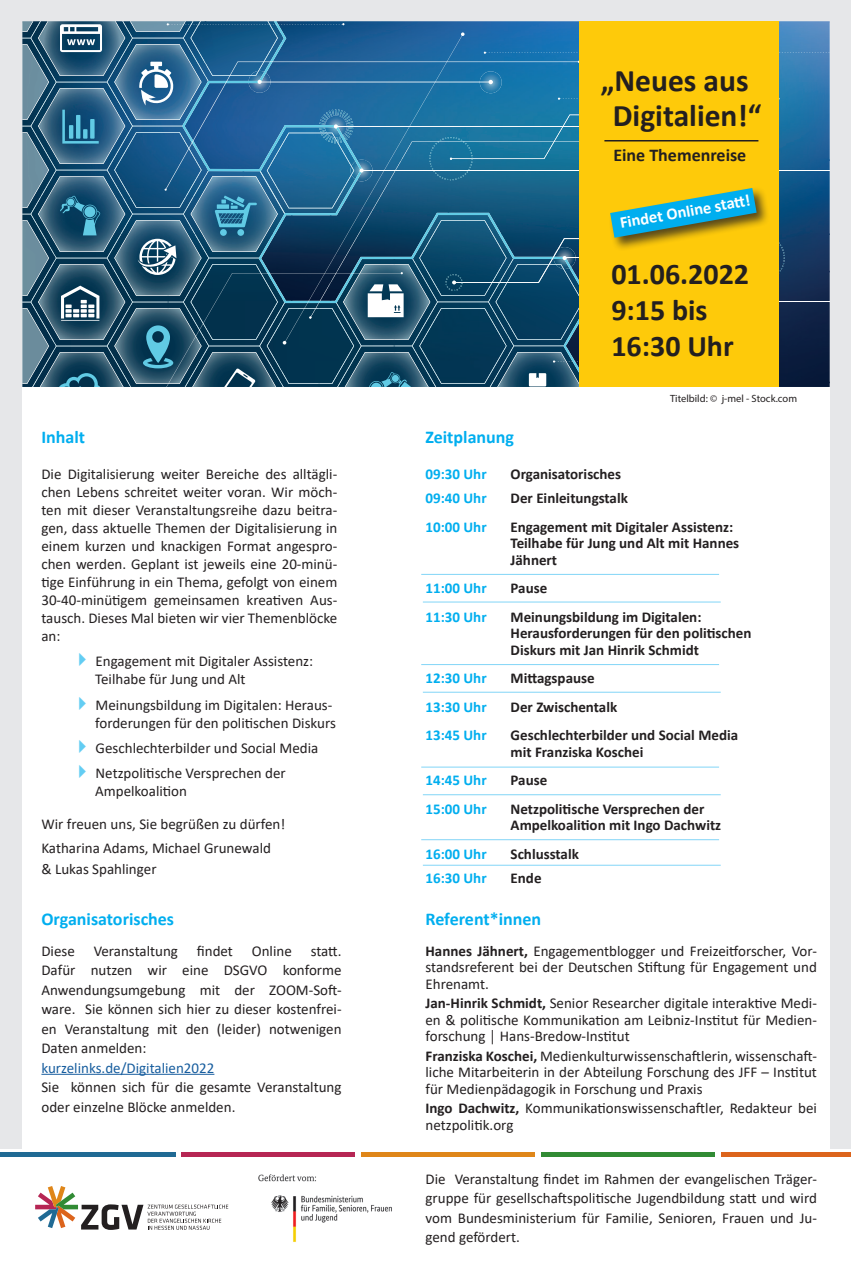
<style>
.page{position:relative;width:851px;height:1263px;background:#fff}
.page>*{position:absolute;margin:0;border:0;box-sizing:border-box;transform-origin:0 0}
.t1{font:700 31.5px/34.5px "Calibri";color:#231f20;text-align:center}
.t2{font:700 30px "Calibri";color:#231f20}
.t3{font:700 18px "Calibri";color:#00aeef}
.t4{font:700 18px "Calibri";color:#231f20}
.t5{font:700 16.5px "Calibri";color:#fff}
.t6{font:15px/18px "Calibri";color:#231f20;text-align:justify}
.t7{font:700 15px/16.5px "Calibri";color:#231f20}
.t8{font:700 15px "Calibri";color:#00aeef}
.t9{font:15px "Calibri";color:#175d9e}
.t10{font:10.5px "Myriad Pro";color:#231f20}
.s1{color:#63cdf3}
.s2{font-weight:700}
</style>
<div class="page">
<hr style="left:181px;top:1153px;width:173px;height:4px;background:#b62654">
<hr style="left:361px;top:1153px;width:173px;height:4px;background:#df8619">
<hr style="left:0;top:1153px;width:175px;height:4px;background:#206a94">
<hr style="left:541px;top:1153px;width:173px;height:4px;background:#318b34">
<hr style="left:721px;top:1153px;width:129px;height:4px;background:#dc641c">
<div style="left:0;top:0;width:850px;height:1148px;background:#e6e7e9"></div>
<div style="left:22px;top:23px;width:807px;height:1127px;background:#fff"></div>
<img style="left:778px;top:21px;width:51px;height:138px">
<img style="left:778px;top:159px;width:51px;height:74px">
<img style="left:778px;top:233px;width:51px;height:38px">
<img style="left:778px;top:271px;width:51px;height:111px">
<img style="left:809px;top:382px;width:20px;height:5px">
<img style="left:778px;top:382px;width:31px;height:5px">
<svg style="left:22px;top:21px;width:556px;height:366px;background:#295b7a"></svg>
<img style="left:778px;top:234px;width:6px;height:38px">
<svg style="left:284px;top:32px;width:180px;height:311px;background:#194e71"></svg>
<img style="left:445px;top:274px;width:7px;height:17px">
<svg style="left:164px;top:62px;width:414px;height:129px;background:#246fa0"></svg>
<svg style="left:558px;top:98px;width:221px;height:2px"></svg>
<svg style="left:167px;top:23px;width:177px;height:2px"></svg>
<hr style="left:590px;top:302px;width:239px;height:1px;background:#fff">
<hr style="left:361px;top:170px;width:468px;height:1px;background:#fff">
<svg style="left:483px;top:52px;width:346px;height:2px"></svg>
<svg style="left:437px;top:113px;width:141px;height:47px;background:#237ea6"></svg>
<svg style="left:215px;top:196px;width:42px;height:40px;background:#327fa3"></svg>
<svg style="left:143px;top:325px;width:30px;height:43px"></svg>
<svg style="left:367px;top:284px;width:36px;height:33px"></svg>
<svg style="left:137px;top:239px;width:39px;height:36px"></svg>
<svg style="left:62px;top:110px;width:37px;height:34px"></svg>
<svg style="left:366px;top:372px;width:46px;height:15px"></svg>
<svg style="left:139px;top:62px;width:36px;height:44px"></svg>
<svg style="left:60px;top:24px;width:42px;height:28px"></svg>
<svg style="left:57px;top:373px;width:46px;height:14px"></svg>
<svg style="left:61px;top:286px;width:38px;height:35px"></svg>
<svg style="left:215px;top:368px;width:40px;height:19px"></svg>
<svg style="left:60px;top:196px;width:40px;height:39px;background:#206684"></svg>
<div style="left:578px;top:21px;width:200px;height:366px;background:#feca0a"></div>
<svg style="left:452px;top:188px;width:315px;height:199px"></svg>
<hr style="left:604px;top:140px;width:154px;height:1px;background:#231f20">
<svg style="left:35px;top:1186px;width:193px;height:44px"></svg>
<hr style="left:41px;top:1074px;width:173px;height:1px;background:#175d9e">
<hr style="left:423px;top:692px;width:297px;height:1px;background:#82d5f7">
<hr style="left:421px;top:664px;width:298px;height:1px;background:#82d5f7">
<hr style="left:423px;top:794px;width:297px;height:1px;background:#82d5f7">
<hr style="left:421px;top:767px;width:298px;height:1px;background:#82d5f7">
<hr style="left:423px;top:602px;width:297px;height:1px;background:#82d5f7">
<hr style="left:421px;top:574px;width:298px;height:1px;background:#82d5f7">
<img style="left:258px;top:1174px;width:134px;height:68px">
<hr style="left:423px;top:865px;width:297px;height:1px;background:#82d5f7">
<hr style="left:421px;top:839px;width:298px;height:1px;background:#82d5f7">
<p class="t3" style="left:41px;top:424px;width:45px">Inhalt</p>
<p class="t6" style="left:41px;top:465px;width:297px">Die Digitalisierung weiter Bereiche des alltägli&shy;chen Lebens schreitet weiter voran. Wir möch&shy;ten mit dieser Veranstaltungsreihe dazu beitra&shy;gen, dass aktuelle Themen der Digitalisierung in einem kurzen und knackigen Format angespro&shy;chen werden. Geplant ist jeweils eine 20-minü&shy;tige Einführung in ein Thema, gefolgt von einem 30-40-minütigem gemeinsamen kreativen Aus&shy;tausch. Dieses Mal bieten wir vier Themenblöcke an:</p>
<p class="t6" style="left:95px;top:652px;width:219px;text-indent:-24px"><span class="s1">✔</span> Engagement mit Digitaler Assistenz:<br>Teilhabe für Jung und Alt</p>
<p class="t6" style="left:71px;top:695px;width:266px;text-align:right"><span class="s1">✔</span> Meinungsbildung im Digitalen: Heraus&shy;forderungen für den politischen Diskurs</p>
<p class="t6" style="left:71px;top:738px;width:248px"><span class="s1">✔</span> Geschlechterbilder und Social Media</p>
<p class="t6" style="left:95px;top:764px;width:192px;text-indent:-24px"><span class="s1">✔</span> Netzpolitische Versprechen der<br>Ampelkoalition</p>
<p class="t6" style="left:41px;top:814px;width:245px">Wir freuen uns, Sie begrüßen zu dürfen!</p>
<p class="t6" style="left:41px;top:837px;width:231px;line-height:21px">Katharina Adams, Michael Grunewald &amp; Lukas Spahlinger</p>
<p class="t3" style="left:41px;top:906px;width:134px">Organisatorisches</p>
<p class="t6" style="left:41px;top:941px;width:35px">Diese</p>
<p class="t6" style="left:94px;top:941px;width:86px">Veranstaltung</p>
<p class="t6" style="left:197px;top:941px;width:38px">findet</p>
<p class="t6" style="left:252px;top:941px;width:42px">Online</p>
<p class="t6" style="left:41px;top:940px;width:301px;line-height:19.5px;text-indent:269px">statt.<br>Dafür nutzen wir eine DSGVO konforme Anwendungsumgebung mit der ZOOM-Soft&shy;ware. Sie können sich hier zu dieser kostenfrei&shy;en Veranstaltung mit den (leider) notwenigen Daten anmelden:</p>
<p class="t9" style="left:41px;top:1057px;width:174px">kurzelinks.de/Digitalien2022</p>
<p class="t6" style="left:41px;top:1077px;width:301px;line-height:19.5px">Sie können sich für die gesamte Veranstaltung oder einzelne Blöcke anmelden.</p>
<p class="t1" style="left:600px;top:63px;width:162px">„Neues aus<br>Digitalien!“</p>
<p class="t4" style="left:613px;top:142px;width:134px">Eine Themenreise</p>
<p class="t5" style="left:618px;top:211px;width:134px;rotate:-10deg">Findet Online statt !</p>
<p class="t2" style="left:611px;top:253px;width:139px">01.06.2022</p>
<p class="t2" style="left:611px;top:289px;width:98px">9:15 bis</p>
<p class="t2" style="left:611px;top:325px;width:124px">16:30 Uhr</p>
<p class="t3" style="left:425px;top:424px;width:90px">Zeitplanung</p>
<p class="t10" style="left:670px;top:392px;width:128px">Titelbild: © j-mel - Stock.com</p>
<p class="t8" style="left:425px;top:463px;width:63px">09:30 Uhr</p>
<p class="t7" style="left:510px;top:466px;width:112px">Organisatorisches</p>
<p class="t8" style="left:425px;top:487px;width:63px">09:40 Uhr</p>
<p class="t7" style="left:510px;top:490px;width:119px">Der Einleitungstalk</p>
<p class="t8" style="left:425px;top:516px;width:63px">10:00 Uhr</p>
<p class="t7" style="left:510px;top:518px;width:230px">Engagement mit Digitaler Assistenz:<br>Teilhabe für Jung und Alt mit Hannes<br>Jähnert</p>
<p class="t8" style="left:425px;top:577px;width:63px">11:00 Uhr</p>
<p class="t7" style="left:510px;top:580px;width:38px">Pause</p>
<p class="t8" style="left:425px;top:606px;width:63px">11:30 Uhr</p>
<p class="t7" style="left:510px;top:608px;width:242px">Meinungsbildung im Digitalen:<br>Herausforderungen für den politischen<br>Diskurs mit Jan Hinrik Schmidt</p>
<p class="t8" style="left:425px;top:667px;width:63px">12:30 Uhr</p>
<p class="t7" style="left:510px;top:670px;width:86px">Mittagspause</p>
<p class="t8" style="left:425px;top:696px;width:63px">13:30 Uhr</p>
<p class="t7" style="left:510px;top:698px;width:108px">Der Zwischentalk</p>
<p class="t8" style="left:425px;top:724px;width:63px">13:45 Uhr</p>
<p class="t7" style="left:510px;top:727px;width:229px">Geschlechterbilder und Social Media mit Franziska Koschei</p>
<p class="t8" style="left:425px;top:769px;width:63px">14:45 Uhr</p>
<p class="t7" style="left:510px;top:772px;width:38px">Pause</p>
<p class="t8" style="left:425px;top:798px;width:63px">15:00 Uhr</p>
<p class="t7" style="left:510px;top:800px;width:212px">Netzpolitische Versprechen der<br>Ampelkoalition mit Ingo Dachwitz</p>
<p class="t8" style="left:425px;top:843px;width:63px">16:00 Uhr</p>
<p class="t7" style="left:510px;top:845px;width:70px">Schlusstalk</p>
<p class="t8" style="left:425px;top:867px;width:63px">16:30 Uhr</p>
<p class="t7" style="left:510px;top:869px;width:32px">Ende</p>
<p class="t3" style="left:425px;top:906px;width:117px">Referent*innen</p>
<p class="t6" style="left:425px;top:942px;width:393px;line-height:16.5px"><span class="s2">Hannes Jähnert,</span> Engagementblogger und Freizeitforscher, Vor&shy;standsreferent bei der Deutschen Stiftung für Engagement und Ehrenamt.</p>
<p class="t6" style="left:425px;top:994px;width:393px;line-height:16.5px"><span class="s2">Jan-Hinrik Schmidt,</span> Senior Researcher digitale interaktive Medi&shy;en &amp; politische Kommunikation am Leibniz-Institut für Medien&shy;forschung │ Hans-Bredow-Institut</p>
<p class="t6" style="left:425px;top:1047px;width:393px;line-height:16.5px"><span class="s2">Franziska Koschei,</span> Medienkulturwissenschaftlerin, wissenschaft&shy;liche Mitarbeiterin in der Abteilung Forschung des JFF – Institut für Medienpädagogik in Forschung und Praxis</p>
<p class="t6" style="left:425px;top:1099px;width:393px;line-height:16.5px"><span class="s2">Ingo Dachwitz,</span> Kommunikationswissenschaftler, Redakteur bei netzpolitik.org</p>
<p class="t6" style="left:425px;top:1169px;width:393px;line-height:19.5px">Die Veranstaltung findet im Rahmen der evangelischen Träger&shy;gruppe für gesellschaftspolitische Jugendbildung statt und wird vom Bundesministerium für Familie, Senioren, Frauen und Ju&shy;gend gefördert.</p>
</div>
